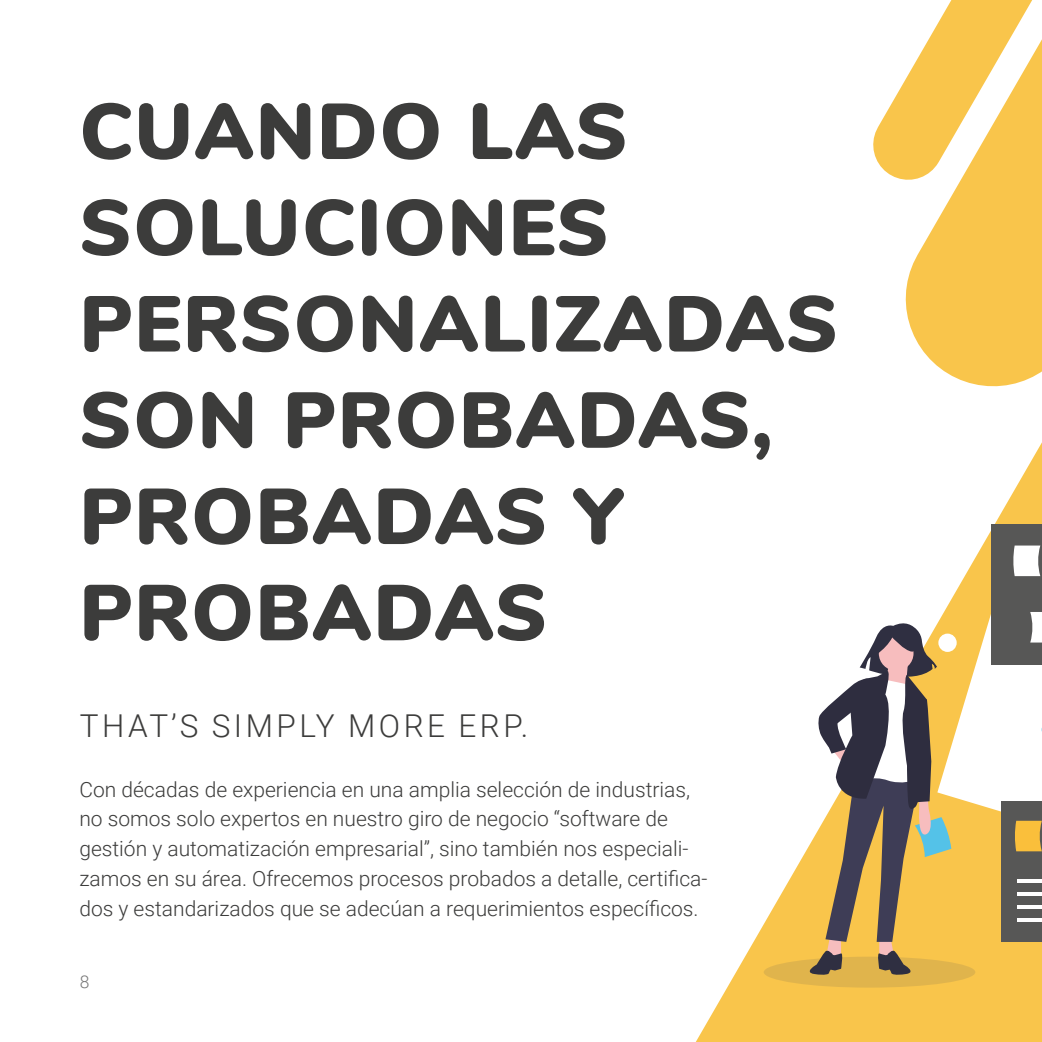
<style>
.page{position:relative;width:1042px;height:1042px;background:#fff}
.page>*{position:absolute;margin:0;border:0;box-sizing:border-box;transform-origin:0 0}
.t1{font:900 78.75px/96.2px "Nunito";letter-spacing:.02em;color:#3c3c3b}
.t2{font:300 31.5px "Roboto";letter-spacing:.11em;color:#3c3c3b}
.t3{font:300 21px/29.8px "Roboto";color:#3c3c3b}
.t4{font:300 17.5px "Roboto";color:#777}
</style>
<div class="page">
<svg style="left:696px;top:856px;width:346px;height:186px;fill:#f9c54b"></svg>
<svg style="left:905px;top:240px;width:137px;height:297px"></svg>
<svg style="left:873px;top:0;width:169px;height:240px"></svg>
<div style="left:764px;top:956px;width:211px;height:31px;background:#e0b44c;border-radius:50%"></div>
<div style="left:991px;top:524px;width:51px;height:140px;background:#575756"></div>
<svg style="left:803px;top:537px;width:239px;height:438px"></svg>
<h1 class="t1" style="left:79px;top:79px;width:760px">CUANDO LAS<br>SOLUCIONES<br>PERSONALIZADAS<br>SON PROBADAS,<br>PROBADAS Y<br>PROBADAS</h1>
<h2 class="t2" style="left:80px;top:703px;width:450px">THAT’S SIMPLY MORE ERP.</h2>
<p class="t3" style="left:79px;top:773px;width:630px">Con décadas de experiencia en una amplia selección de industrias, no somos solo expertos en nuestro giro de negocio “software de gestión y automatización empresarial”, sino también nos especiali&shy;zamos en su área. Ofrecemos procesos probados a detalle, certifica&shy;dos y estandarizados que se adecúan a requerimientos específicos.</p>
<p class="t4" style="left:80px;top:969px;width:11px">8</p>
</div>
